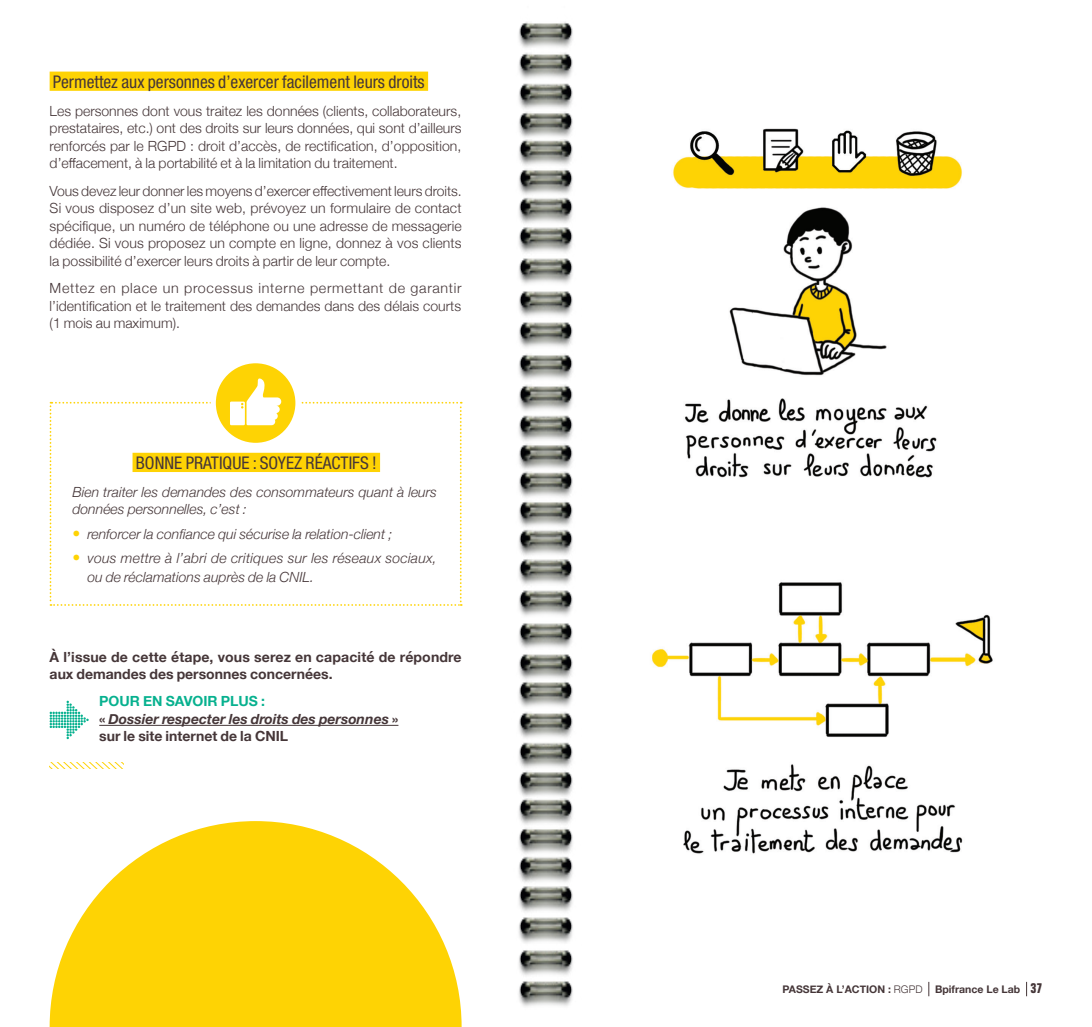
<style>
.page{position:relative;width:1092px;height:1027px;background:#fff}
.page>*{position:absolute;margin:0;border:0;box-sizing:border-box;transform-origin:0 0}
.t1{font:condensed 17.5px "Helvetica Neue";color:#453638}
.t2{font:300 14px/17.5px "Helvetica Neue";color:#453638;text-align:justify}
.t3{font:italic 300 14px/17.5px "Helvetica Neue";color:#453638}
.t4{font:700 14px/17.5px "Helvetica Neue";letter-spacing:.01em;color:#453638}
.t5{font:italic 700 14px/17.5px "Helvetica Neue";color:#453638}
.t6{font:700 10.5px "Helvetica Neue";color:#453638}
.s1{font-style:normal;font-size:15.75px;color:#fed304}
.s2{font-style:normal;color:#07b18f}
.s3{font-style:normal}
.s4{font-weight:300}
.s5{font-family:"Folio";font-stretch:condensed;font-size:14px}
</style>
<div class="page">
<svg style="left:50px;top:821px;width:411px;height:206px;fill:#fed304"></svg>
<div style="left:50px;top:72px;width:378px;height:19px;background:#fed304"></div>
<svg style="left:213px;top:361px;width:85px;height:84px"></svg>
<div style="left:210px;top:358px;width:90px;height:90px;border:5px solid #fff;border-radius:50%"></div>
<svg style="left:50px;top:378px;width:411px;height:228px"></svg>
<hr style="left:99px;top:725px;width:299px;height:1px;background:#453638">
<svg style="left:50px;top:762px;width:73px;height:7px"></svg>
<svg style="left:50px;top:701px;width:39px;height:38px"></svg>
<img style="left:652px;top:128px;width:341px;height:726px">
<img style="left:518px;top:754px;width:55px;height:253px">
<img style="left:518px;top:423px;width:55px;height:331px">
<img style="left:518px;top:22px;width:55px;height:401px">
<svg style="left:928px;top:982px;width:1px;height:14px"></svg>
<svg style="left:1026px;top:982px;width:1px;height:14px"></svg>
<p class="t1" style="left:53px;top:72px;width:373px">Permettez aux personnes d’exercer facilement leurs droits</p>
<p class="t2" style="left:50px;top:101px;width:413px">Les personnes dont vous traitez les données (clients, collaborateurs, prestataires, etc.) ont des droits sur leurs données, qui sont d’ailleurs renforcés par le RGPD : droit d’accès, de rectification, d’opposition, d’effacement, à la portabilité et à la limitation du traitement.</p>
<p class="t2" style="left:50px;top:181px;width:413px">Vous devez leur donner les moyens d’exercer effectivement leurs droits.<br>Si vous disposez d’un site web, prévoyez un formulaire de contact spécifique, un numéro de téléphone ou une adresse de messagerie dédiée. Si vous proposez un compte en ligne, donnez à vos clients la possibilité d’exercer leurs droits à partir de leur compte.</p>
<p class="t2" style="left:50px;top:278px;width:413px">Mettez en place un processus interne permettant de garantir l’identification et le traitement des demandes dans des délais courts (1 mois au maximum).</p>
<p class="t1" style="left:136px;top:453px;width:242px">BONNE PRATIQUE : SOYEZ RÉACTIFS !</p>
<p class="t3" style="left:72px;top:482px;width:366px">Bien traiter les demandes des consommateurs quant à leurs données personnelles, c’est :</p>
<p class="t3" style="left:72px;top:524px;width:321px"><span class="s1">•</span> renforcer la confiance qui sécurise la relation-client ;</p>
<p class="t3" style="left:87px;top:547px;width:351px;line-height:19.2px;text-indent:-15px"><span class="s1">•</span> vous mettre à l’abri de critiques sur les réseaux sociaux, ou de réclamations auprès de la CNIL.</p>
<p class="t4" style="left:50px;top:648px;width:413px">À l’issue de cette étape, vous serez en capacité de répondre aux demandes des personnes concernées.</p>
<p class="t5" style="left:99px;top:693px;width:300px"><span class="s2">POUR EN SAVOIR PLUS :<br></span><span class="s3">«</span> Dossier respecter les droits des personnes <span class="s3">» sur le site internet de la CNIL</span></p>
<p class="t6" style="left:782px;top:981px;width:261px">PASSEZ À L’ACTION : <span class="s4">RGPD</span> Bpifrance Le Lab <span class="s5">37</span></p>
</div>
